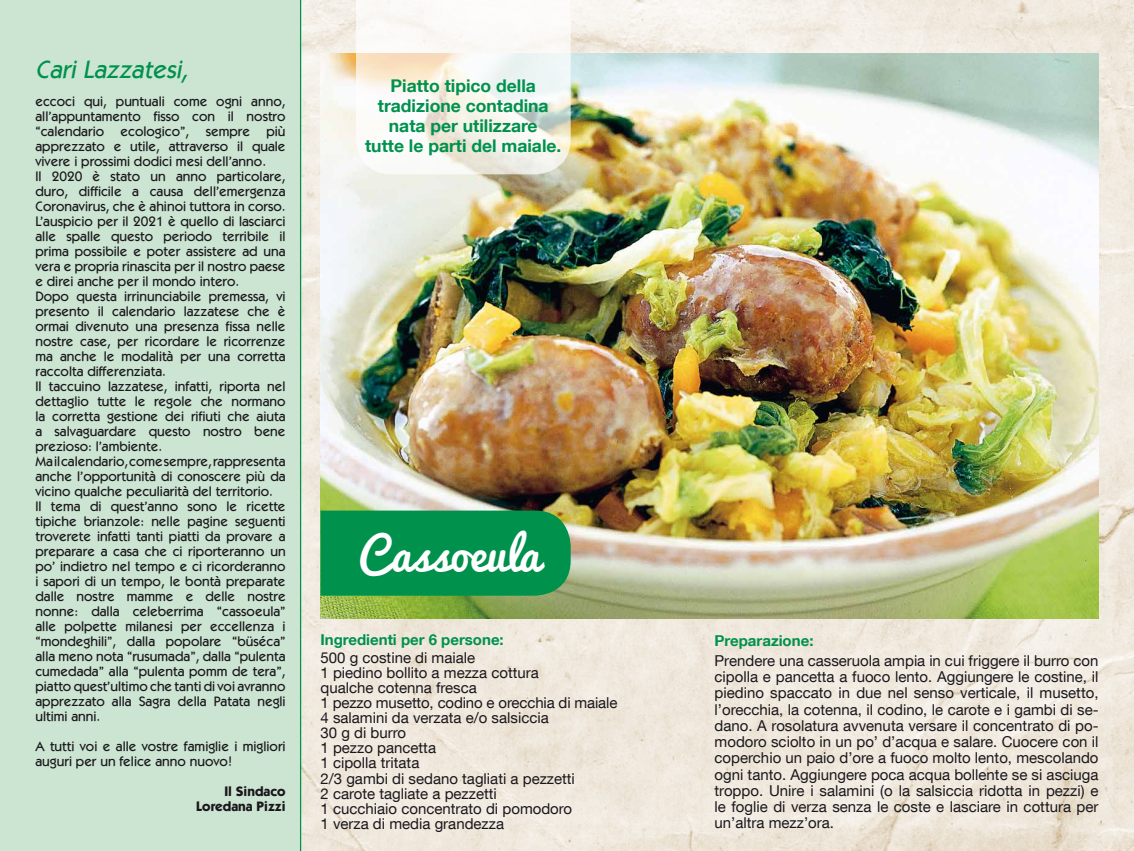
<style>
.page{position:relative;width:1134px;height:851px;background:#fff}
.page>*{position:absolute;margin:0;border:0;box-sizing:border-box;transform-origin:0 0}
.t1{font:45px "Pacifico";color:#fff}
.t2{font:italic 500 25px "ITC Kabel Std";color:#00914d}
.t3{font:700 17.5px/20px "Helvetica Neue LT Com";color:#00914d;text-align:center}
.t4{font:15px/15px "Helvetica Neue LT Com";color:#1a171c}
.t5{font:700 15px "Helvetica Neue LT Com";color:#00914d}
.t6{font:500 13.75px/15px "ITC Kabel Std";color:#1a171c}
.t7{font:700 13.75px/15px "ITC Kabel Std";color:#1a171c;text-align:right}
</style>
<div class="page">
<img style="left:301px;top:0;width:833px;height:850px">
<div style="left:0;top:0;width:301px;height:850px;background:#cce5d2"></div>
<img style="left:320px;top:53px;width:778px;height:565px">
<div style="left:320px;top:510px;width:251px;height:85px;background:#00914d"></div>
<svg style="left:356px;top:0;width:215px;height:174px"></svg>
<h2 class="t2" style="left:35px;top:55px;width:159px">Cari Lazzatesi,</h2>
<p class="t6" style="left:35px;top:94px;width:252px">eccoci qui, puntuali come ogni anno, all’appuntamento fisso con il nostro “calendario ecologico”, sempre più apprezzato e utile, attraverso il quale vivere i prossimi dodici mesi dell’anno.<br>Il 2020 è stato un anno particolare, duro, difficile a causa dell’emergenza Coronavirus, che è ahinoi tuttora in corso.<br>L’auspicio per il 2021 è quello di lasciarci alle spalle questo periodo terribile il prima possibile e poter assistere ad una vera e propria rinascita per il nostro paese e direi anche per il mondo intero.<br>Dopo questa irrinunciabile premessa, vi presento il calendario lazzatese che è ormai divenuto una presenza fissa nelle nostre case, per ricordare le ricorrenze ma anche le modalità per una corretta raccolta differenziata.<br>Il taccuino lazzatese, infatti, riporta nel dettaglio tutte le regole che normano la corretta gestione dei rifiuti che aiuta a salvaguardare questo nostro bene prezioso: l’ambiente.<br>Ma il calendario, come sempre, rappresenta anche l’opportunità di conoscere più da vicino qualche peculiarità del territorio.<br>Il tema di quest’anno sono le ricette tipiche brianzole: nelle pagine seguenti troverete infatti tanti piatti da provare a preparare a casa che ci riporteranno un po’ indietro nel tempo e ci ricorderanno i sapori di un tempo, le bontà preparate dalle nostre mamme e delle nostre nonne: dalla celeberrima “cassoeula” alle polpette milanesi per eccellenza i “mondeghili”, dalla popolare “büséca” alla meno nota “rusumada”, dalla “pulenta cumedada” alla “pulenta pomm de tera”, piatto quest’ultimo che tanti di voi avranno apprezzato alla Sagra della Patata negli ultimi anni.</p>
<p class="t6" style="left:35px;top:739px;width:252px">A tutti voi e alle vostre famiglie i migliori auguri per un felice anno nuovo!</p>
<p class="t7" style="left:196px;top:784px;width:91px">Il Sindaco<br>Loredana Pizzi</p>
<p class="t3" style="left:365px;top:75px;width:198px">Piatto tipico della tradizione contadina nata per utilizzare<br>tutte le parti del maiale.</p>
<h1 class="t1" style="left:358px;top:514px;width:184px">Cassoeula</h1>
<p class="t5" style="left:320px;top:630px;width:185px">Ingredienti per 6 persone:</p>
<p class="t4" style="left:320px;top:650px;width:298px">500 g costine di maiale<br>1 piedino bollito a mezza cottura<br>qualche cotenna fresca<br>1 pezzo musetto, codino e orecchia di maiale<br>4 salamini da verzata e/o salsiccia<br>30 g di burro<br>1 pezzo pancetta<br>1 cipolla tritata<br>2/3 gambi di sedano tagliati a pezzetti<br>2 carote tagliate a pezzetti<br>1 cucchiaio concentrato di pomodoro<br>1 verza di media grandezza</p>
<p class="t5" style="left:715px;top:631px;width:100px">Preparazione:</p>
<p class="t4" style="left:715px;top:652px;width:385px;line-height:16.2px;text-align:justify">Prendere una casseruola ampia in cui friggere il burro con cipolla e pancetta a fuoco lento. Aggiungere le costine, il piedino spaccato in due nel senso verticale, il musetto, l’orecchia, la cotenna, il codino, le carote e i gambi di se&shy;dano. A rosolatura avvenuta versare il concentrato di po&shy;modoro sciolto in un po’ d’acqua e salare. Cuocere con il coperchio un paio d’ore a fuoco molto lento, mescolando ogni tanto. Aggiungere poca acqua bollente se si asciuga troppo. Unire i salamini (o la salsiccia ridotta in pezzi) e le foglie di verza senza le coste e lasciare in cottura per un’altra mezz’ora.</p>
</div>
